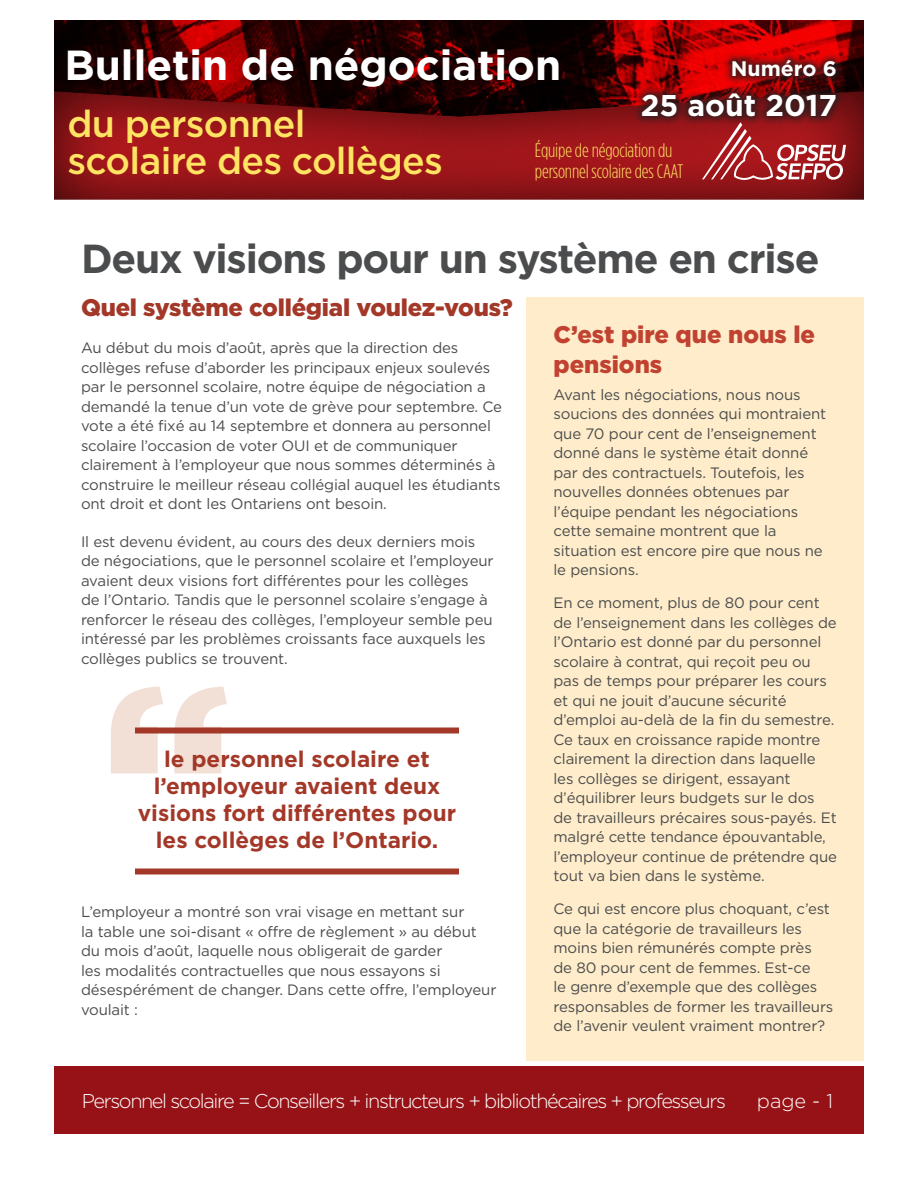
<style>
.page{position:relative;width:918px;height:1188px;background:#fff}
.page>*{position:absolute;margin:0;border:0;box-sizing:border-box;transform-origin:0 0}
.body_copy{font:900 240px "Gotham HTF";color:#f2dfd6}
.t1{font:700 42px "Gotham HTF";color:#fff}
.HEADER_MAIN_Fr{font:700 40.5px "Gotham HTF";letter-spacing:-.03em;color:#4b4c4d}
.t2{font:500 37.5px/37.5px "Gotham HTF";letter-spacing:-.02em;color:#ffe362}
.t3{font:700 30px "Gotham HTF";color:#fff}
.body_copy_fr{font:900 24px "Gotham HTF";letter-spacing:-.01em;color:#a33828}
.t4{font:900 24px/30px "Gotham HTF";color:#c14231}
.Pull_quote{font:700 22.5px/27px "Gotham HTF";color:#a33828;text-align:center}
.t5{font:700 21px "Gotham HTF";color:#fff}
.t6{font:300 19.95px "Gotham HTF";letter-spacing:-.07em;color:#fff}
.t7{font:300 condensed 19.5px/21px "Gotham HTF";letter-spacing:-.01em;color:#ffe362}
.body_copy_fr-2{font:15px/19.5px "Gotham HTF";letter-spacing:-.01em;color:#4b4c4d}
</style>
<div class="page">
<div style="left:54px;top:1066px;width:809px;height:68px;background:#971216"></div>
<img style="left:54px;top:20px;width:810px;height:70px">
<div style="left:52px;top:90px;width:813px;height:111px;background:#231f20;opacity:.85"></div>
<div style="left:633px;top:83px;width:213px;height:43px;background:#231f20;opacity:.75"></div>
<svg style="left:702px;top:122px;width:144px;height:61px;background:#b14145"></svg>
<div style="left:723px;top:51px;width:123px;height:35px;background:#231f20;opacity:.75"></div>
<div style="left:526px;top:297px;width:338px;height:764px;background:#feecca"></div>
<div style="left:135px;top:728px;width:324px;height:6px;background:#a33828"></div>
<div style="left:135px;top:868px;width:324px;height:6px;background:#a33828"></div>
<h2 class="t1" style="left:64px;top:41px;width:498px">Bulletin de négociation</h2>
<h3 class="t5" style="left:731px;top:57px;width:108px">Numéro 6</h3>
<h3 class="t2" style="left:68px;top:104px;width:377px">du personnel scolaire des collèges</h3>
<h3 class="t3" style="left:641px;top:88px;width:198px">25 août 2017</h3>
<h3 class="t7" style="left:535px;top:139px;width:150px">Équipe de négociation du personnel scolaire des CAAT</h3>
<p class="HEADER_MAIN_Fr" style="left:81px;top:235px;width:740px">Deux visions pour un système en crise</p>
<p class="body_copy_fr" style="left:81px;top:293px;width:433px">Quel système collégial voulez-vous?</p>
<p class="body_copy_fr-2" style="left:81px;top:338px;width:423px">Au début du mois d’août, après que la direction des collèges refuse d’aborder les principaux enjeux soulevés par le personnel scolaire, notre équipe de négociation a demandé la tenue d’un vote de grève pour septembre. Ce vote a été fixé au 14 septembre et donnera au personnel scolaire l’occasion de voter OUI et de communiquer clairement à l’employeur que nous sommes déterminés à construire le meilleur réseau collégial auquel les étudiants ont droit et dont les Ontariens ont besoin.</p>
<p class="body_copy_fr-2" style="left:81px;top:531px;width:414px">Il est devenu évident, au cours des deux derniers mois de négociations, que le personnel scolaire et l’employeur avaient deux visions fort différentes pour les collèges<br>de l’Ontario. Tandis que le personnel scolaire s’engage à renforcer le réseau des collèges, l’employeur semble peu intéressé par les problèmes croissants face auxquels les collèges publics se trouvent.</p>
<p class="body_copy" style="left:101px;top:632px;width:133px">“</p>
<p class="Pull_quote" style="left:138px;top:745px;width:320px">le personnel scolaire et l’employeur avaient deux visions fort différentes pour les collèges de l’Ontario.</p>
<p class="body_copy_fr-2" style="left:81px;top:902px;width:417px">L’employeur a montré son vrai visage en mettant sur<br>la table une soi-disant « offre de règlement » au début du mois d’août, laquelle nous obligerait de garder<br>les modalités contractuelles que nous essayons si désespérément de changer. Dans cette offre, l’employeur voulait :</p>
<p class="t4" style="left:554px;top:319px;width:263px">C’est pire que nous le pensions</p>
<p class="body_copy_fr-2" style="left:554px;top:384px;width:274px">Avant les négociations, nous nous soucions des données qui montraient que 70 pour cent de l’enseignement donné dans le système était donné par des contractuels. Toutefois, les nouvelles données obtenues par l’équipe pendant les négociations cette semaine montrent que la situation est encore pire que nous ne le pensions.</p>
<p class="body_copy_fr-2" style="left:554px;top:593px;width:285px">En ce moment, plus de 80 pour cent de l’enseignement dans les collèges de l’Ontario est donné par du personnel scolaire à contrat, qui reçoit peu ou pas de temps pour préparer les cours et qui ne jouit d’aucune sécurité d’emploi au-delà de la fin du semestre.<br>Ce taux en croissance rapide montre clairement la direction dans laquelle les collèges se dirigent, essayant d’équilibrer leurs budgets sur le dos de travailleurs précaires sous-payés. Et malgré cette tendance épouvantable, l’employeur continue de prétendre que tout va bien dans le système.</p>
<p class="body_copy_fr-2" style="left:554px;top:899px;width:281px">Ce qui est encore plus choquant, c’est que la catégorie de travailleurs les moins bien rémunérés compte près de 80 pour cent de femmes. Est-ce<br>le genre d’exemple que des collèges responsables de former les travailleurs de l’avenir veulent vraiment montrer?</p>
<h3 class="t6" style="left:82px;top:1090px;width:646px">Personnel scolaire = Conseillers + instructeurs + bibliothécaires + professeurs</h3>
<p class="t6" style="left:757px;top:1090px;width:78px">page - 1</p>
</div>
